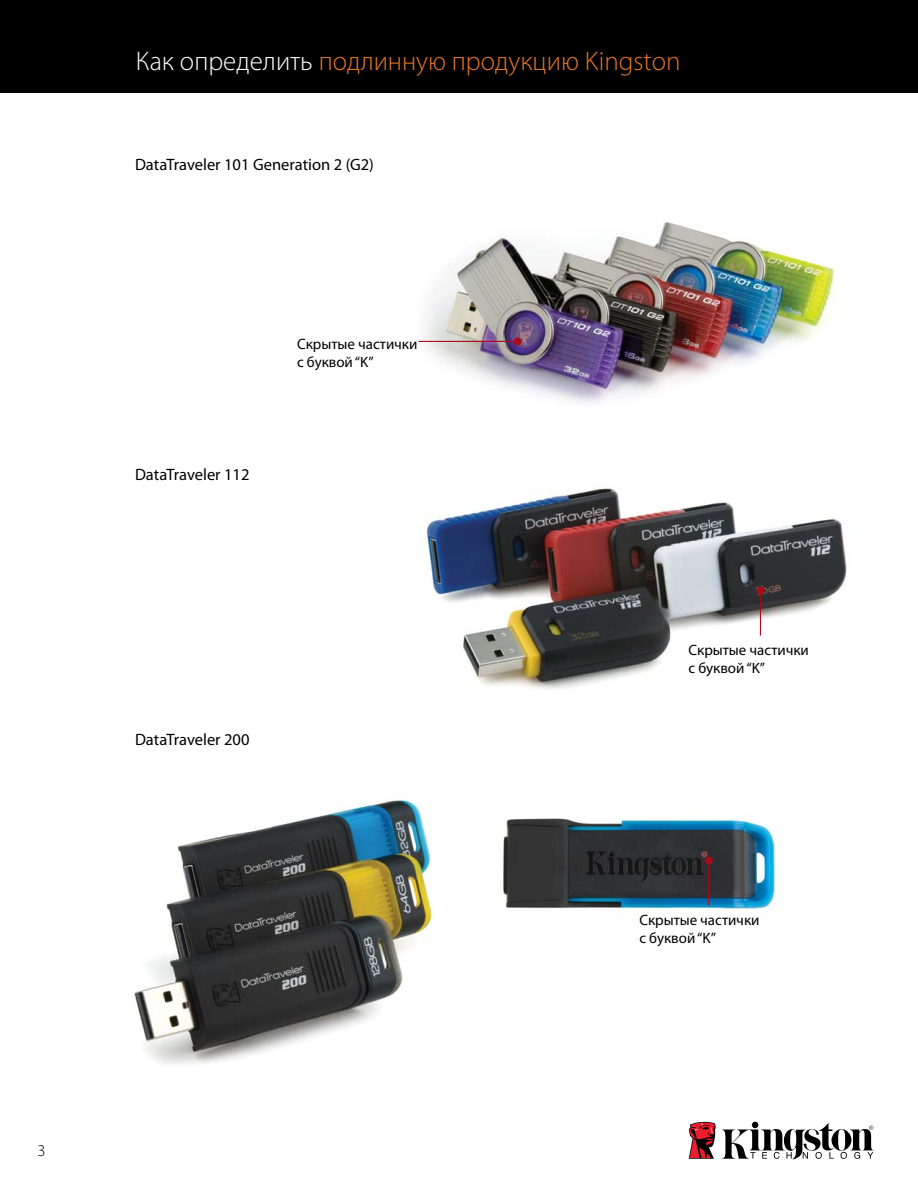
<style>
.page{position:relative;width:918px;height:1188px;background:#fff}
.page>*{position:absolute;margin:0;border:0;box-sizing:border-box;transform-origin:0 0}
.t1{font:300 27px "Myriad Pro";color:#e57629}
.t2{font:16.5px "Myriad Pro";color:#000}
.t3{font:300 16.5px "Myriad Pro";color:#000}
.t4{font:15px/18px "Myriad Pro";color:#000}
.s1{color:#fff}
</style>
<div class="page">
<div style="left:0;top:0;width:918px;height:93px;background:#000"></div>
<svg style="left:722px;top:1122px;width:152px;height:38px"></svg>
<svg style="left:689px;top:1122px;width:27px;height:37px"></svg>
<img style="left:134px;top:797px;width:298px;height:267px">
<img style="left:500px;top:818px;width:275px;height:91px">
<img style="left:424px;top:488px;width:423px;height:201px">
<img style="left:418px;top:222px;width:417px;height:181px">
<hr style="left:760px;top:591px;width:1px;height:45px;background:#a70c1b">
<hr style="left:708px;top:861px;width:1px;height:45px;background:#a70c1b">
<div style="left:757px;top:587px;width:7px;height:7px;background:#a70c1b;border-radius:50%"></div>
<div style="left:757px;top:587px;width:8px;height:8px;border:1px solid #a70c1b;border-radius:50%"></div>
<div style="left:705px;top:857px;width:7px;height:7px;background:#a70c1b;border-radius:50%"></div>
<div style="left:705px;top:857px;width:8px;height:8px;border:1px solid #a70c1b;border-radius:50%"></div>
<hr style="left:418px;top:341px;width:99px;height:1px;background:#a70c1b">
<div style="left:514px;top:338px;width:7px;height:7px;background:#a70c1b;border-radius:50%"></div>
<div style="left:513px;top:338px;width:8px;height:8px;border:1px solid #a70c1b;border-radius:50%"></div>
<p class="t3" style="left:38px;top:1141px;width:10px">3</p>
<h1 class="t1" style="left:136px;top:45px;width:546px"><span class="s1">Как определить</span> подлинную продукцию Kingston</h1>
<p class="t2" style="left:135px;top:154px;width:241px">DataTraveler 101 Generation 2 (G2)</p>
<p class="t2" style="left:135px;top:464px;width:116px">DataTraveler 112</p>
<p class="t4" style="left:297px;top:334px;width:122px">Скрытые частички с буквой “K”</p>
<p class="t2" style="left:135px;top:729px;width:116px">DataTraveler 200</p>
<p class="t4" style="left:688px;top:641px;width:122px">Скрытые частички с буквой “K”</p>
<p class="t4" style="left:639px;top:911px;width:122px">Скрытые частички с буквой “K”</p>
</div>
